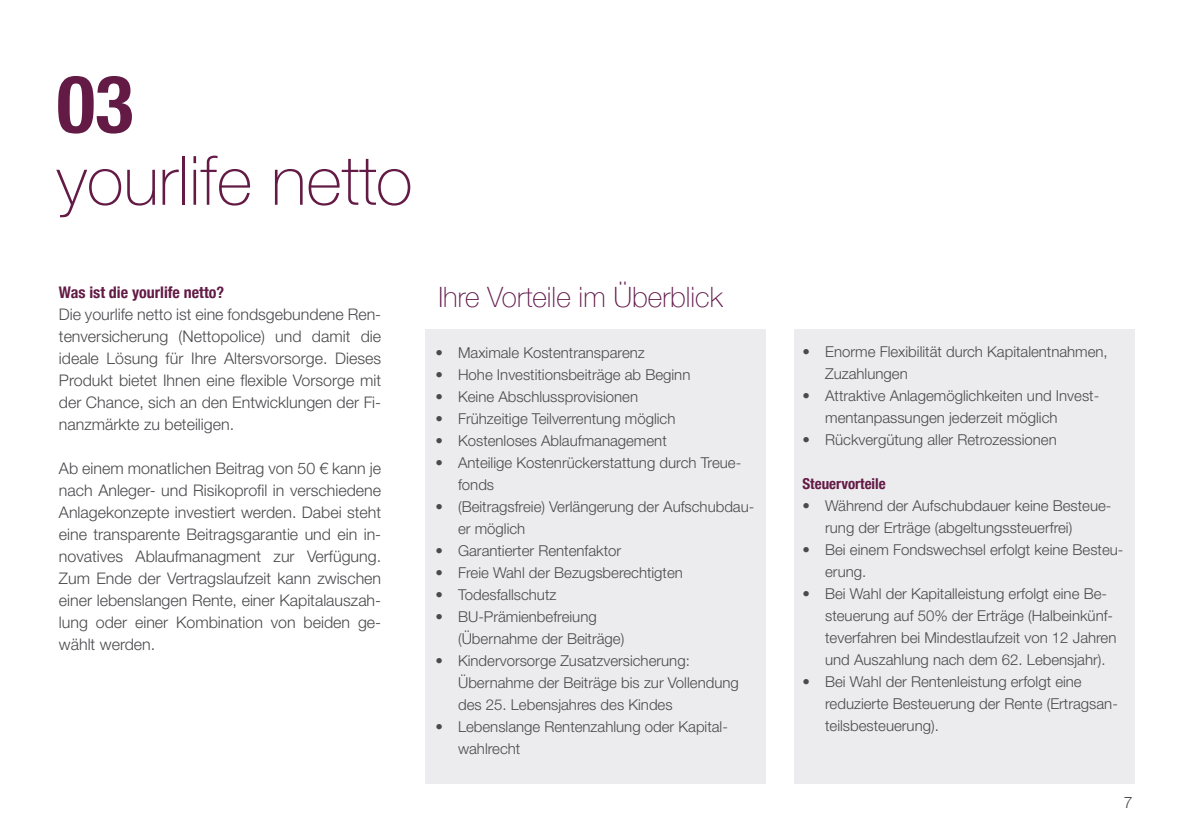
<style>
.page{position:relative;width:1191px;height:840px;background:#fff}
.page>*{position:absolute;margin:0;border:0;box-sizing:border-box;transform-origin:0 0}
.t1{font:700 condensed 80px "Helvetica Neue";color:#631a45}
.t2{font:100 68px "Helvetica Neue";color:#631a45}
.t3{font:100 28px "Helvetica Neue";color:#62194b}
.Fliesstext3{font:300 16px/22px "Helvetica Neue LT Pro";color:#4a4a4d;text-align:justify}
.t4{font:700 condensed 16px "Helvetica Neue";color:#631a45}
.t5{font:300 16px "Helvetica Neue";color:#4a4a4d}
.t6{font:300 15px/22px "Helvetica Neue LT Pro";color:#4a4a4d}
.t7{font:700 condensed 15px "Helvetica Neue";color:#631a45}
</style>
<div class="page">
<div style="left:794px;top:329px;width:340px;height:453px;background:#ececee"></div>
<div style="left:425px;top:329px;width:340px;height:453px;background:#ececee"></div>
<p class="t1" style="left:57px;top:38px;width:78px">03</p>
<p class="t2" style="left:57px;top:129px;width:357px">yourlife netto</p>
<p class="t4" style="left:59px;top:278px;width:167px">Was ist die yourlife netto?</p>
<p class="Fliesstext3" style="left:59px;top:302px;width:324px">Die yourlife netto ist eine fondsgebundene Ren&shy;tenversicherung (Nettopolice) und damit die ideale Lösung für Ihre Altersvorsorge. Dieses Produkt bietet Ihnen eine flexible Vorsorge mit der Chance, sich an den Entwicklungen der Fi&shy;nanzmärkte zu beteiligen.</p>
<p class="Fliesstext3" style="left:59px;top:456px;width:324px">Ab einem monatlichen Beitrag von 50 € kann je nach Anleger- und Risikoprofil in verschiedene Anlagekonzepte investiert werden. Dabei steht eine transparente Beitragsgarantie und ein in&shy;novatives Ablaufmanagment zur Verfügung.<br>Zum Ende der Vertragslaufzeit kann zwischen einer lebenslangen Rente, einer Kapitalauszah&shy;lung oder einer Kombination von beiden ge&shy;wählt werden.</p>
<p class="t3" style="left:438px;top:276px;width:286px">Ihre Vorteile im Überblick</p>
<p class="t6" style="left:435px;top:341px;width:211px">• Maximale Kostentransparenz</p>
<p class="t6" style="left:435px;top:363px;width:256px">• Hohe Investitionsbeiträge ab Beginn</p>
<p class="t6" style="left:435px;top:385px;width:204px">• Keine Abschlussprovisionen</p>
<p class="t6" style="left:435px;top:407px;width:241px">• Frühzeitige Teilverrentung möglich</p>
<p class="t6" style="left:435px;top:429px;width:233px">• Kostenloses Ablaufmanagement</p>
<p class="t6" style="left:458px;top:451px;width:285px;text-indent:-23px">• Anteilige Kostenrückerstattung durch Treue&shy;fonds</p>
<p class="t6" style="left:458px;top:495px;width:298px;text-indent:-23px">• (Beitragsfreie) Verlängerung der Aufschubdau&shy;er möglich</p>
<p class="t6" style="left:435px;top:539px;width:187px">• Garantierter Rentenfaktor</p>
<p class="t6" style="left:435px;top:561px;width:249px">• Freie Wahl der Bezugsberechtigten</p>
<p class="t6" style="left:435px;top:583px;width:123px">• Todesfallschutz</p>
<p class="t6" style="left:435px;top:605px;width:163px">• BU-Prämienbefreiung</p>
<p class="t6" style="left:458px;top:627px;width:168px">(Übernahme der Beiträge)</p>
<p class="t6" style="left:435px;top:649px;width:256px">• Kindervorsorge Zusatzversicherung:</p>
<p class="t6" style="left:458px;top:671px;width:282px">Übernahme der Beiträge bis zur Vollendung des 25. Lebensjahres des Kindes</p>
<p class="t6" style="left:458px;top:715px;width:271px;text-indent:-23px">• Lebenslange Rentenzahlung oder Kapital&shy;wahlrecht</p>
<p class="t6" style="left:825px;top:340px;width:284px;text-indent:-23px">• Enorme Flexibilität durch Kapitalentnahmen,<br>Zuzahlungen</p>
<p class="t6" style="left:825px;top:384px;width:275px;text-indent:-23px">• Attraktive Anlagemöglichkeiten und Invest&shy;mentanpassungen jederzeit möglich</p>
<p class="t6" style="left:802px;top:428px;width:256px">• Rückvergütung aller Retrozessionen</p>
<p class="t7" style="left:802px;top:471px;width:85px">Steuervorteile</p>
<p class="t6" style="left:825px;top:494px;width:288px;text-indent:-23px">• Während der Aufschubdauer keine Besteue&shy;rung der Erträge (abgeltungssteuerfrei)</p>
<p class="t6" style="left:825px;top:538px;width:300px;text-indent:-23px">• Bei einem Fondswechsel erfolgt keine Besteu&shy;erung.</p>
<p class="t6" style="left:825px;top:582px;width:293px;text-indent:-23px">• Bei Wahl der Kapitalleistung erfolgt eine Be&shy;steuerung auf 50% der Erträge (Halbeinkünf&shy;teverfahren bei Mindestlaufzeit von 12 Jahren und Auszahlung nach dem 62. Lebensjahr).</p>
<p class="t6" style="left:825px;top:670px;width:294px;text-indent:-23px">• Bei Wahl der Rentenleistung erfolgt eine reduzierte Besteuerung der Rente (Ertragsan&shy;teilsbesteuerung).</p>
<p class="t5" style="left:1123px;top:789px;width:10px">7</p>
</div>
